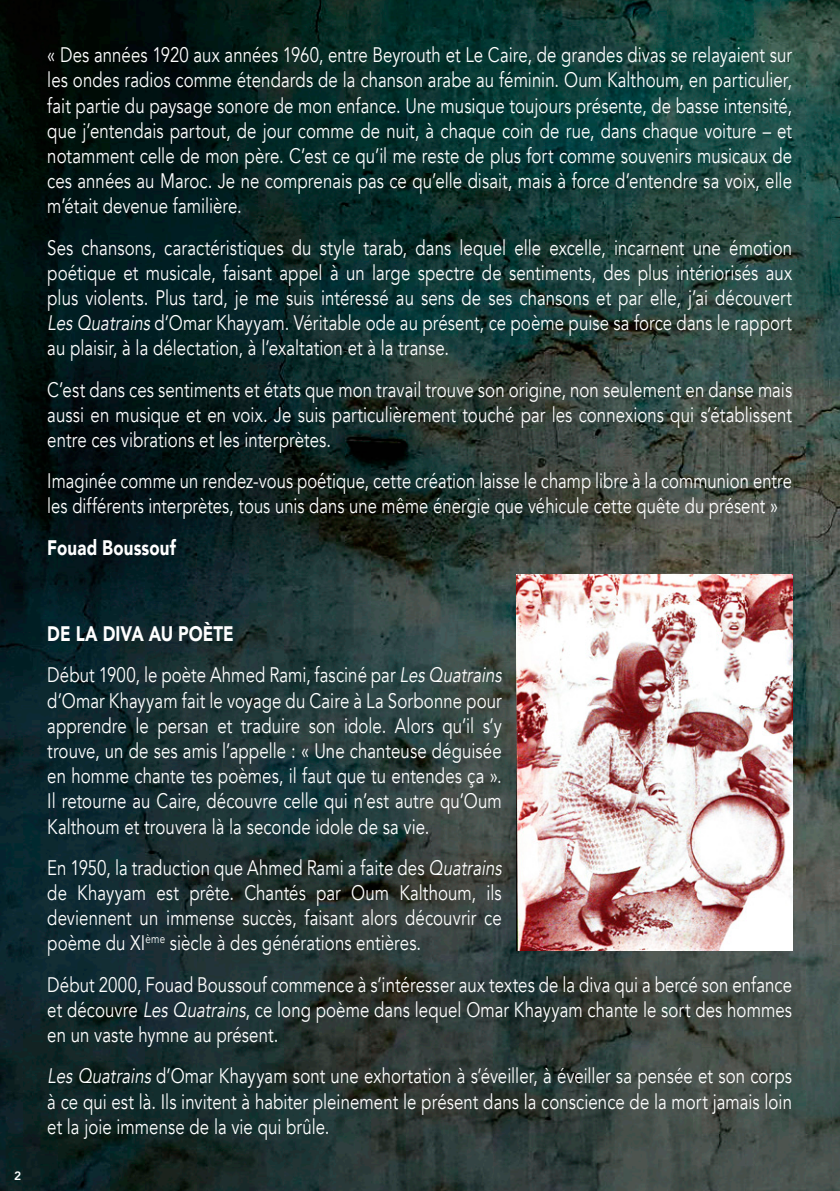
<style>
.page{position:relative;width:840px;height:1191px;background:#fff}
.page>*{position:absolute;margin:0;border:0;box-sizing:border-box;transform-origin:0 0}
.t1{font:21px/25.2px "Avenir";letter-spacing:.005em;color:#fff;text-align:justify;scale:.8 1}
.t2{font:21px/25.2px "Avenir";letter-spacing:.005em;color:#fff;scale:.79 1}
.t3{font:900 21px "Avenir";letter-spacing:.01em;color:#fff;scale:.8 1}
.t4{font:800 12px "Avenir";color:#fff}
</style>
<div class="page">
<img style="left:0;top:0;width:839px;height:1191px">
<hr style="left:839px;top:0;width:1px;height:1191px;background:#000">
<img style="left:516px;top:575px;width:276px;height:375px">
<p class="t4" style="left:14px;top:1166px;width:9px">2</p>
<p class="t1" style="left:47px;top:43px;width:932px">« Des années 1920 aux années 1960, entre Beyrouth et Le Caire, de grandes divas se relayaient sur les ondes radios comme étendards de la chanson arabe au féminin. Oum Kalthoum, en particulier, fait partie du paysage sonore de mon enfance. Une musique toujours présente, de basse intensité, que j’entendais partout, de jour comme de nuit, à chaque coin de rue, dans chaque voiture – et notamment celle de mon père. C’est ce qu’il me reste de plus fort comme souvenirs musicaux de ces années au Maroc. Je ne comprenais pas ce qu’elle disait, mais à force d’entendre sa voix, elle m’était devenue familière.</p>
<p class="t1" style="left:47px;top:235px;width:932px">Ses chansons, caractéristiques du style tarab, dans lequel elle excelle, incarnent une émotion poétique et musicale, faisant appel à un large spectre de sentiments, des plus intériorisés aux plus violents. Plus tard, je me suis intéressé au sens de ses chansons et par elle, j’ai découvert Les Quatrains d’Omar Khayyam. Véritable ode au présent, ce poème puise sa force dans le rapport au plaisir, à la délectation, à l’exaltation et à la transe.</p>
<p class="t1" style="left:47px;top:377px;width:932px">C’est dans ces sentiments et états que mon travail trouve son origine, non seulement en danse mais aussi en musique et en voix. Je suis particulièrement touché par les connexions qui s’établissent entre ces vibrations et les interprètes.</p>
<p class="t2" style="left:47px;top:469px;width:943px">Imaginée comme un rendez-vous poétique, cette création laisse le champ libre à la communion entre les différents interprètes, tous unis dans une même énergie que véhicule cette quête du présent »</p>
<p class="t3" style="left:47px;top:529px;width:162px">Fouad Boussouf</p>
<p class="t3" style="left:47px;top:616px;width:234px">DE LA DIVA AU POÈTE</p>
<p class="t1" style="left:47px;top:663px;width:574px;text-align:left">Début 1900, le poète Ahmed Rami, fasciné par Les Quatrains d’Omar Khayyam fait le voyage du Caire à La Sorbonne pour apprendre le persan et traduire son idole. Alors qu’il s’y trouve, un de ses amis l’appelle : « Une chanteuse déguisée en homme chante tes poèmes, il faut que tu entendes ça ».<br>Il retourne au Caire, découvre celle qui n’est autre qu’Oum Kalthoum et trouvera là la seconde idole de sa vie.</p>
<p class="t1" style="left:47px;top:855px;width:574px;text-align:left">En 1950, la traduction que Ahmed Rami a faite des Quatrains de Khayyam est prête. Chantés par Oum Kalthoum, ils deviennent un immense succès, faisant alors découvrir ce poème du XI<sup>ème</sup> siècle à des générations entières.</p>
<p class="t1" style="left:47px;top:972px;width:932px">Début 2000, Fouad Boussouf commence à s’intéresser aux textes de la diva qui a bercé son enfance et découvre Les Quatrains, ce long poème dans lequel Omar Khayyam chante le sort des hommes en un vaste hymne au présent.</p>
<p class="t1" style="left:47px;top:1063px;width:932px">Les Quatrains d’Omar Khayyam sont une exhortation à s’éveiller, à éveiller sa pensée et son corps à ce qui est là. Ils invitent à habiter pleinement le présent dans la conscience de la mort jamais loin et la joie immense de la vie qui brûle.</p>
</div>
